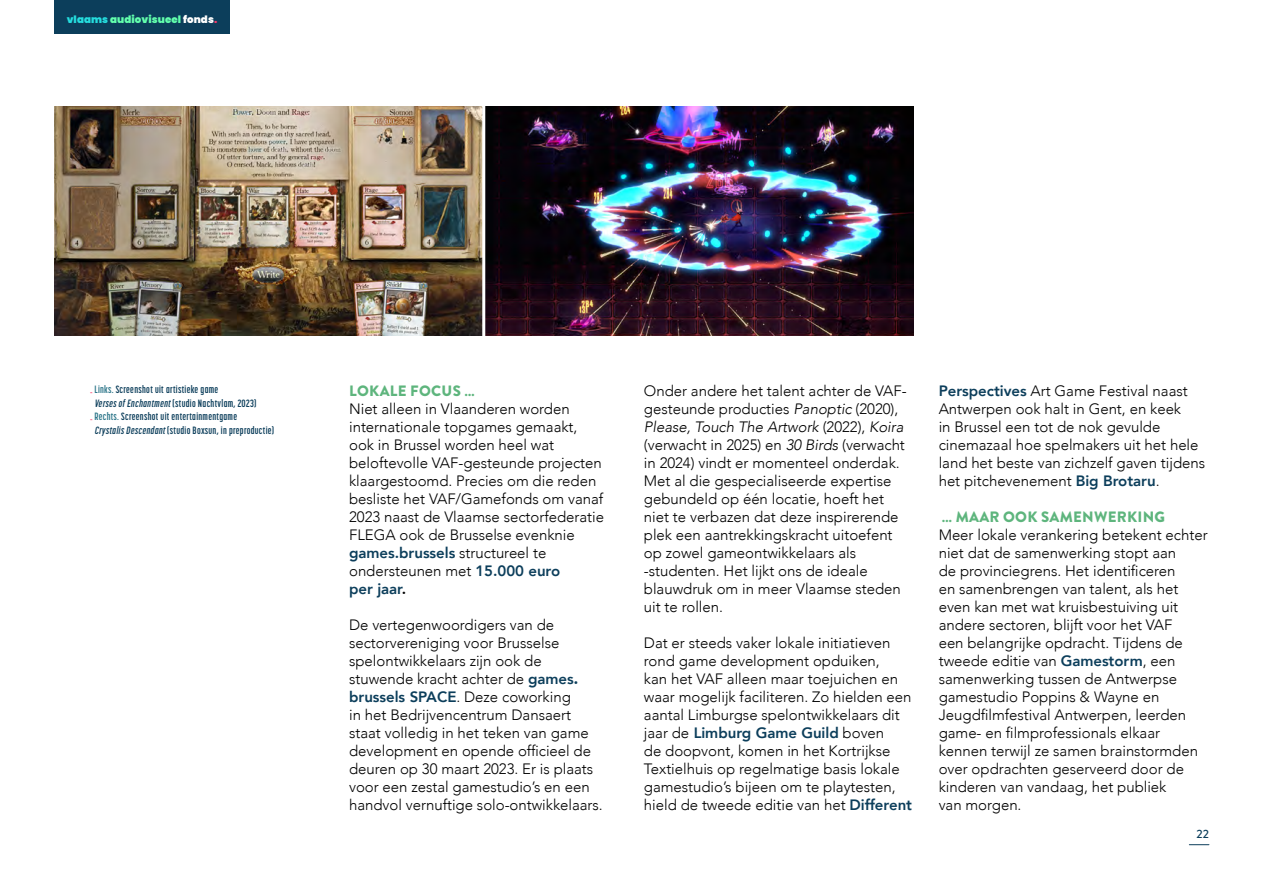
<style>
.page{position:relative;width:1263px;height:893px;background:#fff}
.page>*{position:absolute;margin:0;border:0;box-sizing:border-box;transform-origin:0 0}
.t1{font:300 15px/18px "Avenir";color:#000}
.t2{font:900 15px "Brandon Grotesque";letter-spacing:.02em;color:#5eb57d}
.t3{font:500 12px "Brandon Grotesque";color:#0c3e5b}
.t4{font:700 10.5px "Korolev Compressed";letter-spacing:.03em;color:#0c3e5b}
.t5{font:900 10.2px "Poppins";letter-spacing:.01em;color:#62ffad}
.s1{color:#25ddde}
.s2{color:#fff}
.s3{color:#f93b6a}
.s4{color:#2a7488}
.s5{font-style:italic}
.s6{font-weight:800;color:#0c3e5b}
.s7{font-weight:800}
.s8{font-weight:900;color:#0c3e5b}
</style>
<div class="page">
<svg style="left:1189px;top:844px;width:20px;height:1px"></svg>
<div style="left:54px;top:0;width:176px;height:34px;background:#0c3e5b"></div>
<img style="left:485px;top:106px;width:428px;height:230px">
<img style="left:54px;top:106px;width:428px;height:230px">
<p class="t5" style="left:67px;top:14px;width:152px"><span class="s1">vlaams</span> audiovisueel <span class="s2">fonds</span><span class="s3">.</span></p>
<p class="t4" style="left:90px;top:384px;width:130px"><span class="s3">-</span> <span class="s4">Links.</span> Screenshot uit artistieke game</p>
<p class="t4" style="left:94px;top:397px;width:164px"><span class="s5">Verses ofEnchantment</span>(studio Nachtvlam, 2023)</p>
<p class="t4" style="left:90px;top:411px;width:148px"><span class="s3">-</span><span class="s4">Rechts.</span> Screenshot uit entertainmentgame</p>
<p class="t4" style="left:94px;top:424px;width:181px"><span class="s5">Crystalis Descendant</span>(studio Boxsun, in preproductie)</p>
<p class="t2" style="left:349px;top:380px;width:127px">LOKALE FOCUS …</p>
<p class="t1" style="left:349px;top:400px;width:256px">Niet alleen in Vlaanderen worden internationale topgames gemaakt, ook in Brussel worden heel wat beloftevolle VAF-gesteunde projecten klaargestoomd. Precies om die reden besliste het VAF/Gamefonds om vanaf<br>2023 naast de Vlaamse sectorfederatie<br>FLEGA ook de Brusselse evenknie <span class="s6">games.brussels</span> structureel te ondersteunen met <span class="s6">15.000 euro<br>per jaar</span><span class="s7">.</span></p>
<p class="t1" style="left:349px;top:616px;width:255px">De vertegenwoordigers van de sectorvereniging voor Brusselse spelontwikkelaars zijn ook de stuwende kracht achter de <span class="s6">games</span><span class="s8">. </span><span class="s6">brussels SPACE</span>. Deze coworking<br>in het Bedrijvencentrum Dansaert staat volledig in het teken van game development en opende officieel de deuren op 30 maart 2023. Er is plaats voor een zestal gamestudio’s en een handvol vernuftige solo-ontwikkelaars.</p>
<p class="t1" style="left:644px;top:382px;width:264px">Onder andere het talent achter de VAF&shy;gesteunde producties <span class="s5">Panoptic</span> (2020), <span class="s5">Please, Touch The Artwork</span> (2022), <span class="s5">Koira </span>(verwacht in 2025) en <span class="s5">30 Birds</span> (verwacht in 2024) vindt er momenteel onderdak.<br>Met al die gespecialiseerde expertise gebundeld op één locatie, hoeft het niet te verbazen dat deze inspirerende plek een aantrekkingskracht uitoefent op zowel gameontwikkelaars als -studenten. Het lijkt ons de ideale blauwdruk om in meer Vlaamse steden uit te rollen.</p>
<p class="t1" style="left:644px;top:634px;width:270px">Dat er steeds vaker lokale initiatieven rond game development opduiken,<br>kan het VAF alleen maar toejuichen en waar mogelijk faciliteren. Zo hielden een aantal Limburgse spelontwikkelaars dit jaar de <span class="s6">Limburg Game Guild</span> boven<br>de doopvont, komen in het Kortrijkse Textielhuis op regelmatige basis lokale gamestudio’s bijeen om te playtesten, hield de tweede editie van het <span class="s6">Different</span></p>
<p class="t1" style="left:939px;top:382px;width:268px"><span class="s6">Perspectives</span> Art Game Festival naast Antwerpen ook halt in Gent, en keek<br>in Brussel een tot de nok gevulde cinemazaal hoe spelmakers uit het hele land het beste van zichzelf gaven tijdens het pitchevenement <span class="s6">Big Brotaru</span>.</p>
<p class="t2" style="left:942px;top:506px;width:225px">… MAAR OOK SAMENWERKING</p>
<p class="t1" style="left:939px;top:526px;width:270px">Meer lokale verankering betekent echter niet dat de samenwerking stopt aan<br>de provinciegrens. Het identificeren<br>en samenbrengen van talent, als het even kan met wat kruisbestuiving uit andere sectoren, blijft voor het VAF<br>een belangrijke opdracht. Tijdens de tweede editie van <span class="s6">Gamestorm</span>, een samenwerking tussen de Antwerpse gamestudio Poppins &amp; Wayne en Jeugdfilmfestival Antwerpen, leerden game- en filmprofessionals elkaar kennen terwijl ze samen brainstormden over opdrachten geserveerd door de kinderen van vandaag, het publiek<br>van morgen.</p>
<p class="t3" style="left:1196px;top:826px;width:14px">22</p>
</div>
